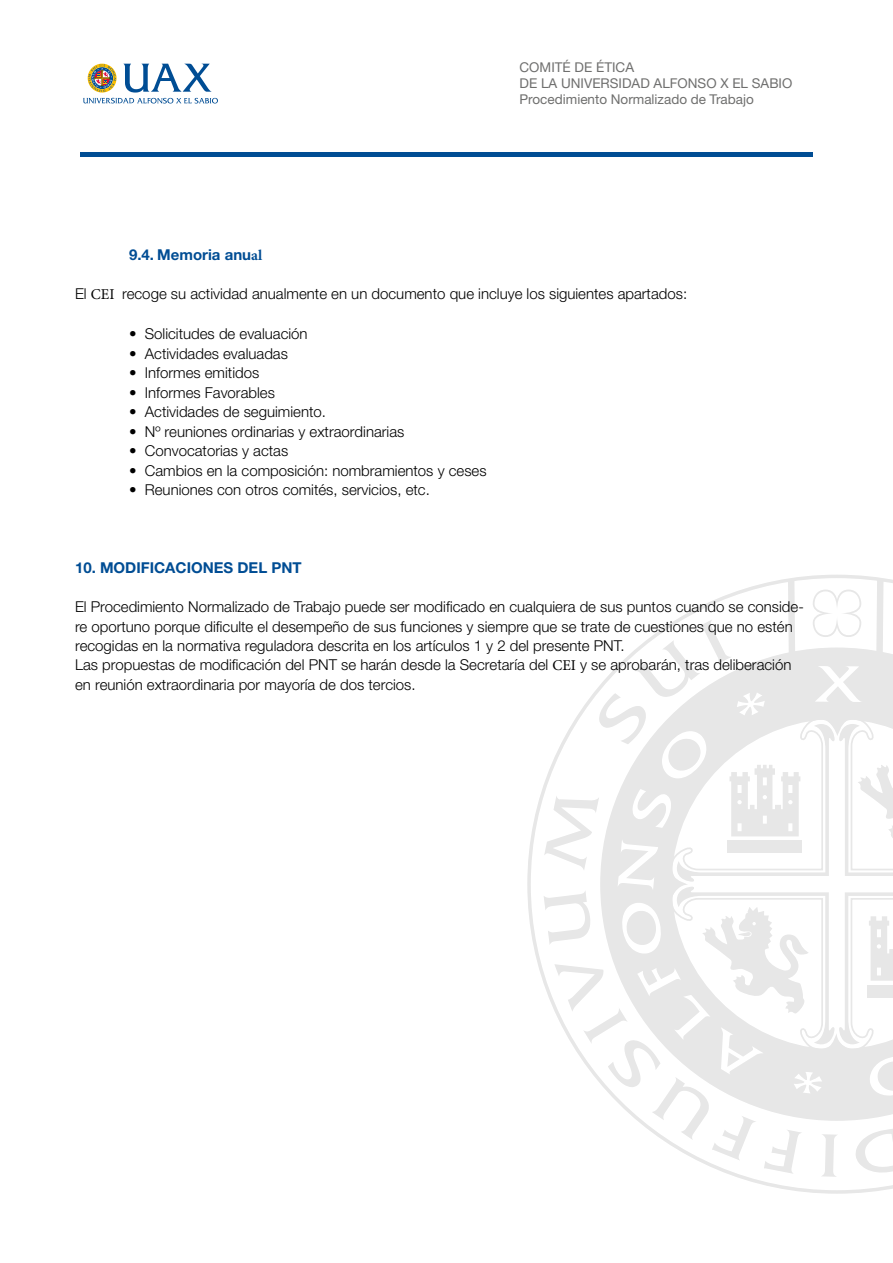
<style>
.page{position:relative;width:893px;height:1263px;background:#fff}
.page>*{position:absolute;margin:0;border:0;box-sizing:border-box;transform-origin:0 0}
.t1{font:300 15px/19.2px "Helvetica Neue LT Std";color:#000}
.t2{font:700 15px "Helvetica Neue LT Std";color:#004d94}
.t3{font:13.5px/16.2px "Helvetica Neue LT Std";color:#6f6f6e}
.s1{font-family:"Minion Pro"}
.s2{font-family:"Minion Pro";font-weight:400}
</style>
<div class="page">
<svg style="left:527px;top:575px;width:366px;height:619px"></svg>
<svg style="left:544px;top:576px;width:349px;height:601px"></svg>
<hr style="left:80px;top:152px;width:733px;height:4px;background:#004d94">
<svg style="left:83px;top:64px;width:135px;height:40px"></svg>
<p class="t3" style="left:520px;top:59px;width:274px">COMITÉ DE ÉTICA<br>DE LA UNIVERSIDAD ALFONSO X EL SABIO<br>Procedimiento Normalizado de Trabajo</p>
<p class="t2" style="left:129px;top:246px;width:135px">9.4. Memoria anu<span class="s1">al</span></p>
<p class="t1" style="left:75px;top:284px;width:614px">El <span class="s2">CEI</span> recoge su actividad anualmente en un documento que incluye los siguientes apartados:</p>
<p class="t1" style="left:129px;top:324px;width:180px">• Solicitudes de evaluación</p>
<p class="t1" style="left:129px;top:343px;width:160px">• Actividades evaluadas</p>
<p class="t1" style="left:129px;top:363px;width:132px">• Informes emitidos</p>
<p class="t1" style="left:129px;top:382px;width:147px">• Informes Favorables</p>
<p class="t1" style="left:129px;top:402px;width:198px">• Actividades de seguimiento.</p>
<p class="t1" style="left:129px;top:421px;width:277px">• Nº reuniones ordinarias y extraordinarias</p>
<p class="t1" style="left:129px;top:441px;width:161px">• Convocatorias y actas</p>
<p class="t1" style="left:129px;top:460px;width:359px">• Cambios en la composición: nombramientos y ceses</p>
<p class="t1" style="left:129px;top:480px;width:302px">• Reuniones con otros comités, servicios, etc.</p>
<p class="t2" style="left:75px;top:559px;width:228px">10. MODIFICACIONES DEL PNT</p>
<p class="t1" style="left:75px;top:597px;width:730px">El Procedimiento Normalizado de Trabajo puede ser modificado en cualquiera de sus puntos cuando se conside&shy;re oportuno porque dificulte el desempeño de sus funciones y siempre que se trate de cuestiones que no estén recogidas en la normativa reguladora descrita en los artículos 1 y 2 del presente PNT.<br>Las propuestas de modificación del PNT se harán desde la Secretaría del <span class="s2">CEI</span> y se aprobarán, tras deliberación</p>
<p class="t1" style="left:75px;top:675px;width:342px">en reunión extraordinaria por mayoría de dos tercios.</p>
</div>
